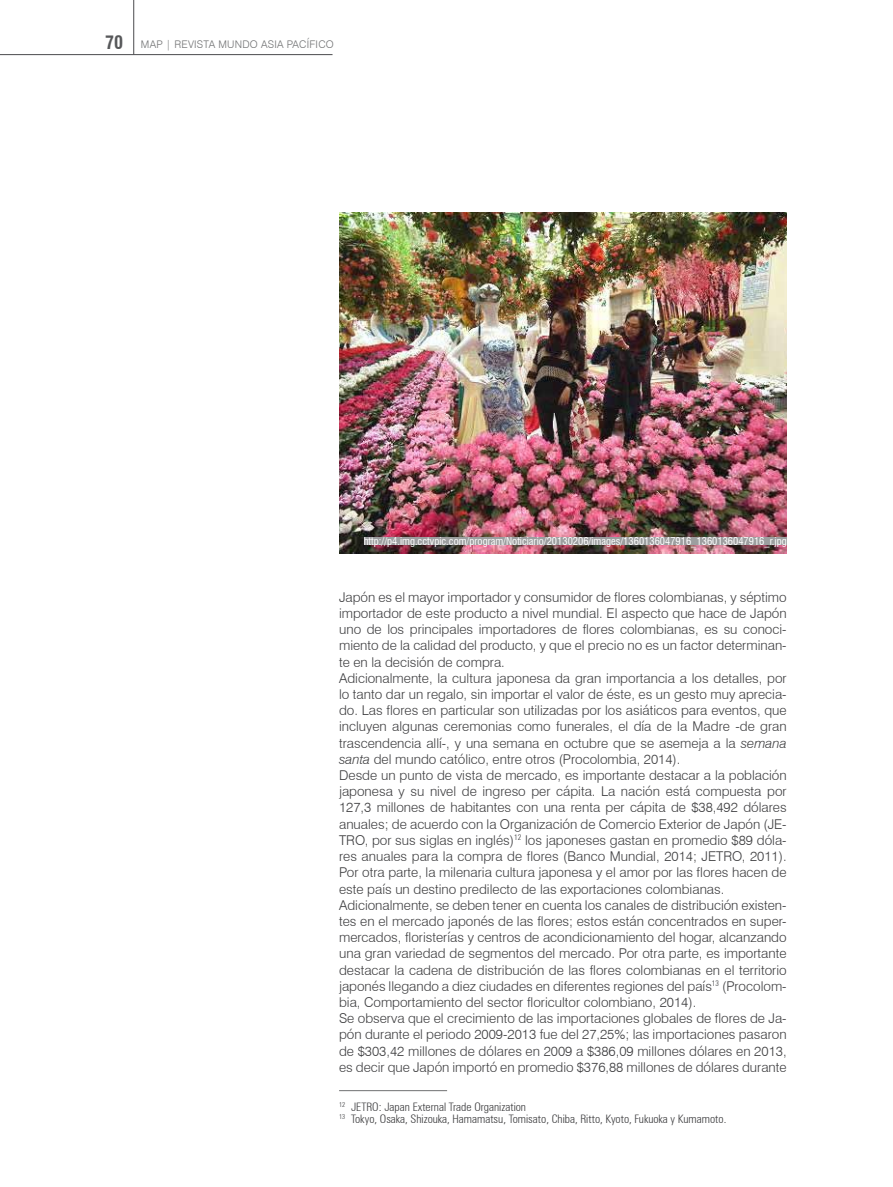
<style>
.page{position:relative;width:893px;height:1187px;background:#fff}
.page>*{position:absolute;margin:0;border:0;box-sizing:border-box;transform-origin:0 0}
.t1{font:300 13.5px/16.2px "Swiss 721 BT";color:#3d3d3f}
.t2{font:300 condensed 11.7px/12px "Zurich BT";color:#3d3d3f}
.t3{font:condensed 10.5px "Swiss 721 BT";color:#fff}
.t4{font:300 10.5px "Swiss 721 BT";letter-spacing:.02em;color:#707172}
.s1{font-weight:700;font-stretch:condensed;font-size:18px;color:#57585a}
.s2{font-style:italic}
</style>
<div class="page">
<hr style="left:0;top:54px;width:333px;height:1px;background:#4b4b4d">
<hr style="left:133px;top:0;width:1px;height:55px;background:#4b4b4d">
<hr style="left:339px;top:1090px;width:108px;height:1px;background:#707172">
<img style="left:339px;top:213px;width:448px;height:340px">
<div style="left:364px;top:536px;width:423px;height:8px;background:#9c9e9f"></div>
<p class="t4" style="left:105px;top:38px;width:230px"><span class="s1">70</span> MAP | REVISTA MUNDO ASIA PACÍFICO</p>
<p class="t3" style="left:364px;top:534px;width:424px">http://p4.img.cctvpic.com/program/Noticiario/20130206/images/1360136047916_1360136047916_r.jpg</p>
<p class="t1" style="left:339px;top:588px;width:449px">Japón es el mayor importador y consumidor de flores colombianas, y séptimo importador de este producto a nivel mundial. El aspecto que hace de Japón uno de los principales importadores de flores colombianas, es su conoci&shy;miento de la calidad del producto, y que el precio no es un factor determinan&shy;te en la decisión de compra.<br>Adicionalmente, la cultura japonesa da gran importancia a los detalles, por lo tanto dar un regalo, sin importar el valor de éste, es un gesto muy aprecia&shy;do. Las flores en particular son utilizadas por los asiáticos para eventos, que incluyen algunas ceremonias como funerales, el día de la Madre -de gran trascendencia allí-, y una semana en octubre que se asemeja a la <span class="s2">semana santa</span> del mundo católico, entre otros (Procolombia, 2014).<br>Desde un punto de vista de mercado, es importante destacar a la población japonesa y su nivel de ingreso per cápita. La nación está compuesta por 127,3 millones de habitantes con una renta per cápita de $38,492 dólares anuales; de acuerdo con la Organización de Comercio Exterior de Japón (JE-TRO, por sus siglas en inglés)<sup>12</sup> los japoneses gastan en promedio $89 dóla&shy;res anuales para la compra de flores (Banco Mundial, 2014; JETRO, 2011).<br>Por otra parte, la milenaria cultura japonesa y el amor por las flores hacen de este país un destino predilecto de las exportaciones colombianas.<br>Adicionalmente, se deben tener en cuenta los canales de distribución existen&shy;tes en el mercado japonés de las flores; estos están concentrados en super&shy;mercados, floristerías y centros de acondicionamiento del hogar, alcanzando una gran variedad de segmentos del mercado. Por otra parte, es importante destacar la cadena de distribución de las flores colombianas en el territorio japonés llegando a diez ciudades en diferentes regiones del país<sup>13</sup> (Procolom&shy;bia, Comportamiento del sector floricultor colombiano, 2014).<br>Se observa que el crecimiento de las importaciones globales de flores de Ja&shy;pón durante el periodo 2009-2013 fue del 27,25%; las importaciones pasaron de $303,42 millones de dólares en 2009 a $386,09 millones dólares en 2013, es decir que Japón importó en promedio $376,88 millones de dólares durante</p>
<p class="t2" style="left:339px;top:1100px;width:389px"><sup>12</sup> JETRO: Japan External Trade Organization<br><sup>13</sup> Tokyo, Osaka, Shizouka, Hamamatsu, Tomisato, Chiba, Ritto, Kyoto, Fukuoka y Kumamoto.</p>
</div>
